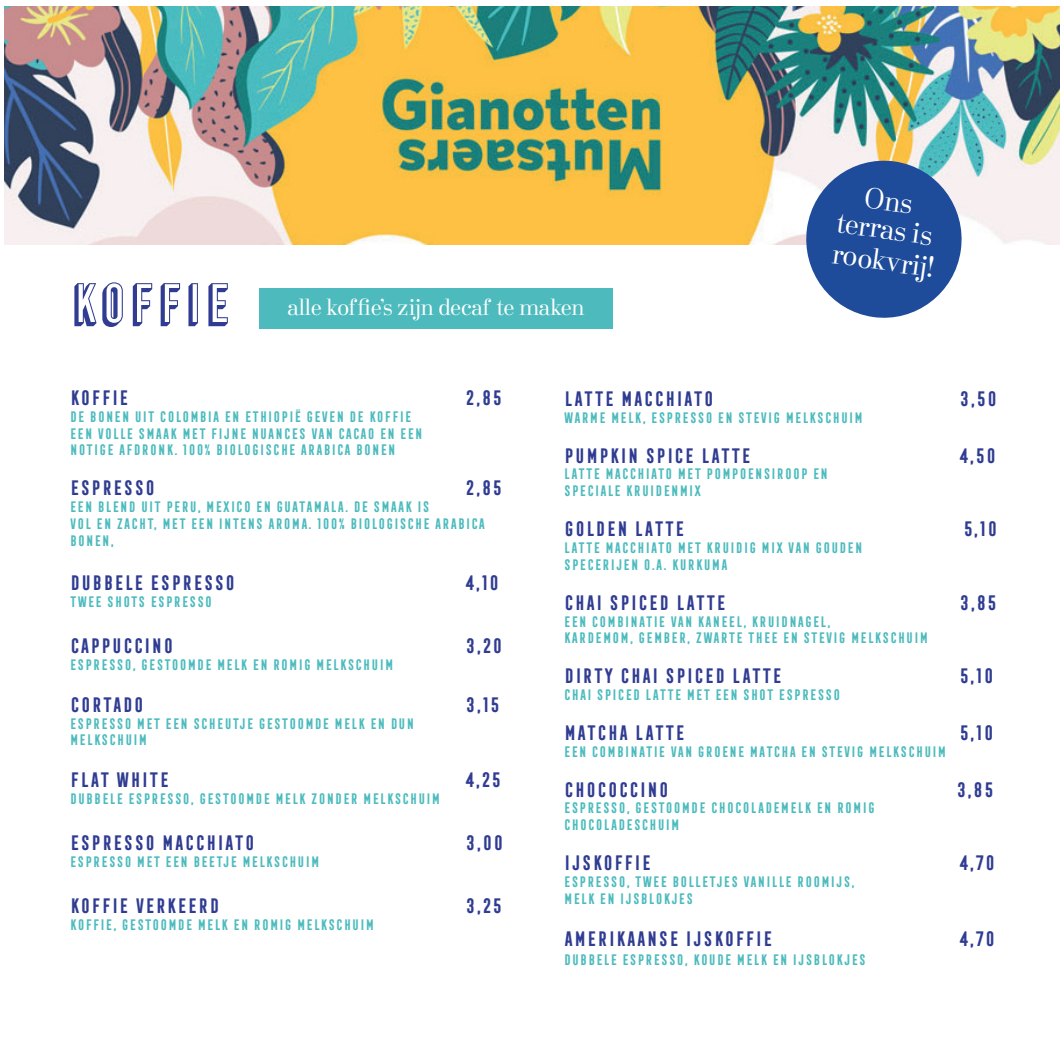
<style>
.page{position:relative;width:1062px;height:1062px;background:#fff}
.page>*{position:absolute;margin:0;border:0;box-sizing:border-box;transform-origin:0 0}
.t1{font:52.5px "Frontage Condensed 3 D";color:#303c92}
.t2{font:26.25px/28px "Sodermalm";color:#fff;text-align:center}
.t3{font:21px "Sodermalm";color:#fff}
.t4{font:700 19.25px "Frontage Condensed";color:#303c92}
.t5{font:700 14px/16.8px "Frontage Condensed";color:#4dbbbd}
</style>
<div class="page">
<img style="left:5px;top:6px;width:1054px;height:239px">
<svg style="left:801px;top:155px;width:165px;height:163px"></svg>
<div style="left:259px;top:288px;width:353px;height:41px;background:#4dbbbd"></div>
<h1 class="t1" style="left:69px;top:274px;width:164px">koffie</h1>
<h3 class="t3" style="left:288px;top:293px;width:298px">alle koffie’s zijn decaf te maken</h3>
<h2 class="t2" style="left:842px;top:180px;width:98px;rotate:8deg">Ons terras is</h2>
<h2 class="t2" style="left:834px;top:239px;width:104px;rotate:8deg">rookvrij!</h2>
<h3 class="t4" style="left:69px;top:387px;width:61px">KOFFIE</h3>
<h3 class="t4" style="left:464px;top:387px;width:39px">2,85</h3>
<p class="t5" style="left:69px;top:408px;width:355px">DE BONEN UIT COLOMBIA EN ETHIOPIË GEVEN DE KOFFIE<br>EEN VOLLE SMAAK MET FIJNE NUANCES VAN CACAO EN EEN<br>NOTIGE AFDRONK. 100% BIOLOGISCHE ARABICA BONEN</p>
<h3 class="t4" style="left:69px;top:477px;width:87px">ESPRESSO</h3>
<h3 class="t4" style="left:464px;top:477px;width:39px">2,85</h3>
<p class="t5" style="left:69px;top:498px;width:417px">EEN BLEND UIT PERU, MEXICO EN GUATAMALA. DE SMAAK IS<br>VOL EN ZACHT, MET EEN INTENS AROMA. 100% BIOLOGISCHE ARABICA<br>BONEN,</p>
<h3 class="t4" style="left:69px;top:572px;width:168px">DUBBELE ESPRESSO</h3>
<h3 class="t4" style="left:464px;top:572px;width:36px">4,10</h3>
<p class="t5" style="left:69px;top:593px;width:145px">TWEE SHOTS ESPRESSO</p>
<h3 class="t4" style="left:69px;top:635px;width:106px">CAPPUCCINO</h3>
<h3 class="t4" style="left:464px;top:635px;width:39px">3,20</h3>
<p class="t5" style="left:69px;top:656px;width:326px">ESPRESSO, GESTOOMDE MELK EN ROMIG MELKSCHUIM</p>
<h3 class="t4" style="left:69px;top:693px;width:76px">CORTADO</h3>
<h3 class="t4" style="left:464px;top:693px;width:37px">3,15</h3>
<p class="t5" style="left:69px;top:715px;width:347px">ESPRESSO MET EEN SCHEUTJE GESTOOMDE MELK EN DUN<br>MELKSCHUIM</p>
<h3 class="t4" style="left:69px;top:769px;width:101px">FLAT WHITE</h3>
<h3 class="t4" style="left:464px;top:769px;width:38px">4,25</h3>
<p class="t5" style="left:69px;top:790px;width:373px">DUBBELE ESPRESSO, GESTOOMDE MELK ZONDER MELKSCHUIM</p>
<h3 class="t4" style="left:69px;top:832px;width:187px">ESPRESSO MACCHIATO</h3>
<h3 class="t4" style="left:464px;top:832px;width:40px">3,00</h3>
<p class="t5" style="left:69px;top:853px;width:252px">ESPRESSO MET EEN BEETJE MELKSCHUIM</p>
<h3 class="t4" style="left:69px;top:895px;width:152px">KOFFIE VERKEERD</h3>
<h3 class="t4" style="left:464px;top:895px;width:39px">3,25</h3>
<p class="t5" style="left:69px;top:916px;width:306px">KOFFIE, GESTOOMDE MELK EN ROMIG MELKSCHUIM</p>
<h3 class="t4" style="left:563px;top:388px;width:152px">LATTE MACCHIATO</h3>
<h3 class="t4" style="left:958px;top:388px;width:40px">3,50</h3>
<p class="t5" style="left:563px;top:409px;width:301px">WARME MELK, ESPRESSO EN STEVIG MELKSCHUIM</p>
<h3 class="t4" style="left:563px;top:444px;width:189px">PUMPKIN SPICE LATTE</h3>
<h3 class="t4" style="left:958px;top:444px;width:39px">4,50</h3>
<p class="t5" style="left:563px;top:466px;width:266px">LATTE MACCHIATO MET POMPOENSIROOP EN<br>SPECIALE KRUIDENMIX</p>
<h3 class="t4" style="left:563px;top:518px;width:123px">GOLDEN LATTE</h3>
<h3 class="t4" style="left:962px;top:518px;width:37px">5,10</h3>
<p class="t5" style="left:563px;top:539px;width:301px">LATTE MACCHIATO MET KRUIDIG MIX VAN GOUDEN<br>SPECERIJEN O.A. KURKUMA</p>
<h3 class="t4" style="left:563px;top:591px;width:164px">CHAI SPICED LATTE</h3>
<h3 class="t4" style="left:958px;top:591px;width:40px">3,85</h3>
<p class="t5" style="left:563px;top:613px;width:366px">EEN COMBINATIE VAN KANEEL, KRUIDNAGEL,<br>KARDEMOM, GEMBER, ZWARTE THEE EN STEVIG MELKSCHUIM</p>
<h3 class="t4" style="left:563px;top:665px;width:220px">DIRTY CHAI SPICED LATTE</h3>
<h3 class="t4" style="left:958px;top:665px;width:37px">5,10</h3>
<p class="t5" style="left:563px;top:686px;width:279px">CHAI SPICED LATTE MET EEN SHOT ESPRESSO</p>
<h3 class="t4" style="left:563px;top:722px;width:123px">MATCHA LATTE</h3>
<h3 class="t4" style="left:958px;top:722px;width:37px">5,10</h3>
<p class="t5" style="left:563px;top:743px;width:384px">EEN COMBINATIE VAN GROENE MATCHA EN STEVIG MELKSCHUIM</p>
<h3 class="t4" style="left:563px;top:778px;width:107px">CHOCOCCINO</h3>
<h3 class="t4" style="left:955px;top:778px;width:40px">3,85</h3>
<p class="t5" style="left:563px;top:800px;width:313px">ESPRESSO, GESTOOMDE CHOCOLADEMELK EN ROMIG<br>CHOCOLADESCHUIM</p>
<h3 class="t4" style="left:563px;top:852px;width:89px">IJSKOFFIE</h3>
<h3 class="t4" style="left:958px;top:852px;width:38px">4,70</h3>
<p class="t5" style="left:563px;top:873px;width:293px">ESPRESSO, TWEE BOLLETJES VANILLE ROOMIJS,<br>MELK EN IJSBLOKJES</p>
<h3 class="t4" style="left:563px;top:927px;width:211px">AMERIKAANSE IJSKOFFIE</h3>
<h3 class="t4" style="left:958px;top:927px;width:38px">4,70</h3>
<p class="t5" style="left:563px;top:951px;width:304px">DUBBELE ESPRESSO, KOUDE MELK EN IJSBLOKJES</p>
</div>
